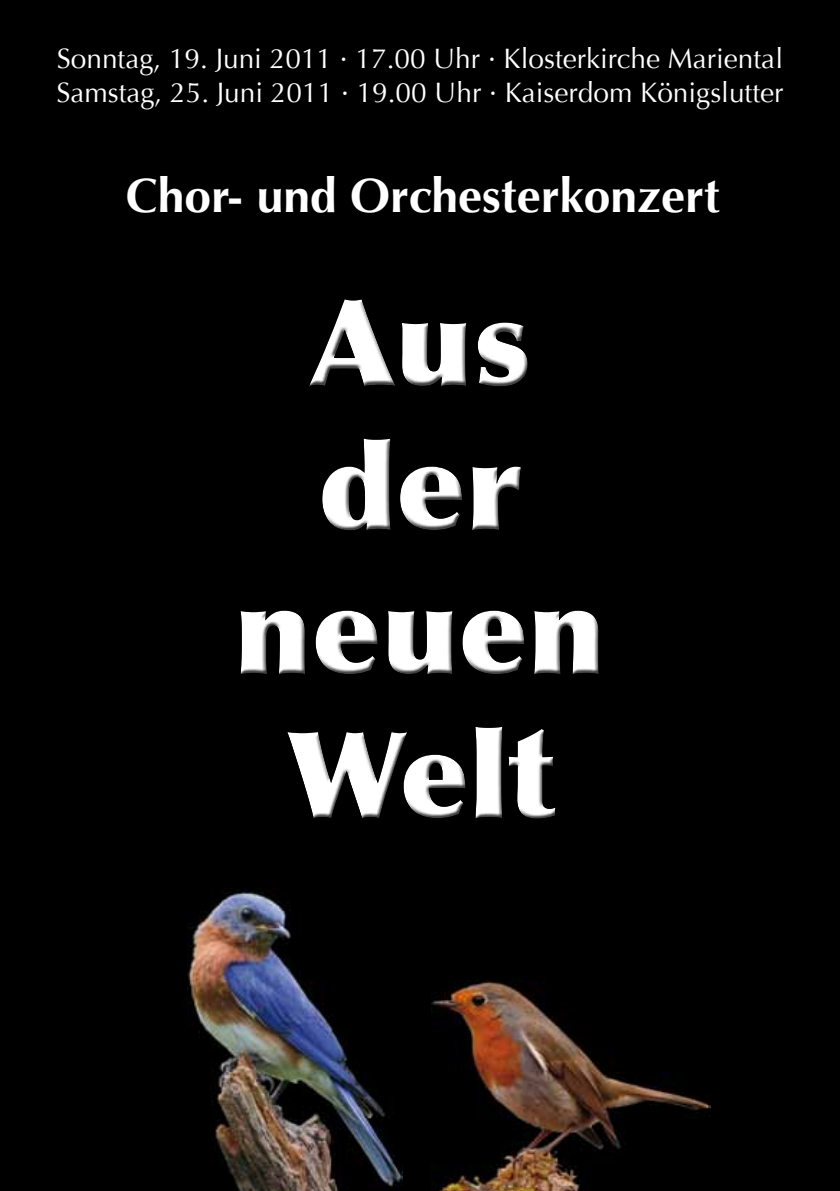
<style>
.page{position:relative;width:840px;height:1191px;background:#fff}
.page>*{position:absolute;margin:0;border:0;box-sizing:border-box;transform-origin:0 0}
.t1{font:900 120px/144px "Optima";color:#fff;text-align:center}
.t2{font:700 48px "Optima";color:#fff}
.t3{font:28px/33.6px "Optima";color:#fff}
</style>
<div class="page">
<div style="left:0;top:0;width:839px;height:1191px;background:#000"></div>
<img style="left:187px;top:888px;width:216px;height:303px">
<img style="left:431px;top:958px;width:279px;height:233px">
<div style="left:236px;top:298px;width:367px;height:525px;background:#000"></div>
<p class="t3" style="left:56px;top:42px;width:728px">Sonntag, 19. Juni 2011 · 17.00 Uhr · Klosterkirche Mariental<br>Samstag, 25. Juni 2011 · 19.00 Uhr · Kaiserdom Königslutter</p>
<h2 class="t2" style="left:126px;top:168px;width:595px">Chor- und Orchesterkonzert</h2>
<h1 class="t1" style="left:234px;top:272px;width:373px">Aus der neuen<br>Welt</h1>
</div>
